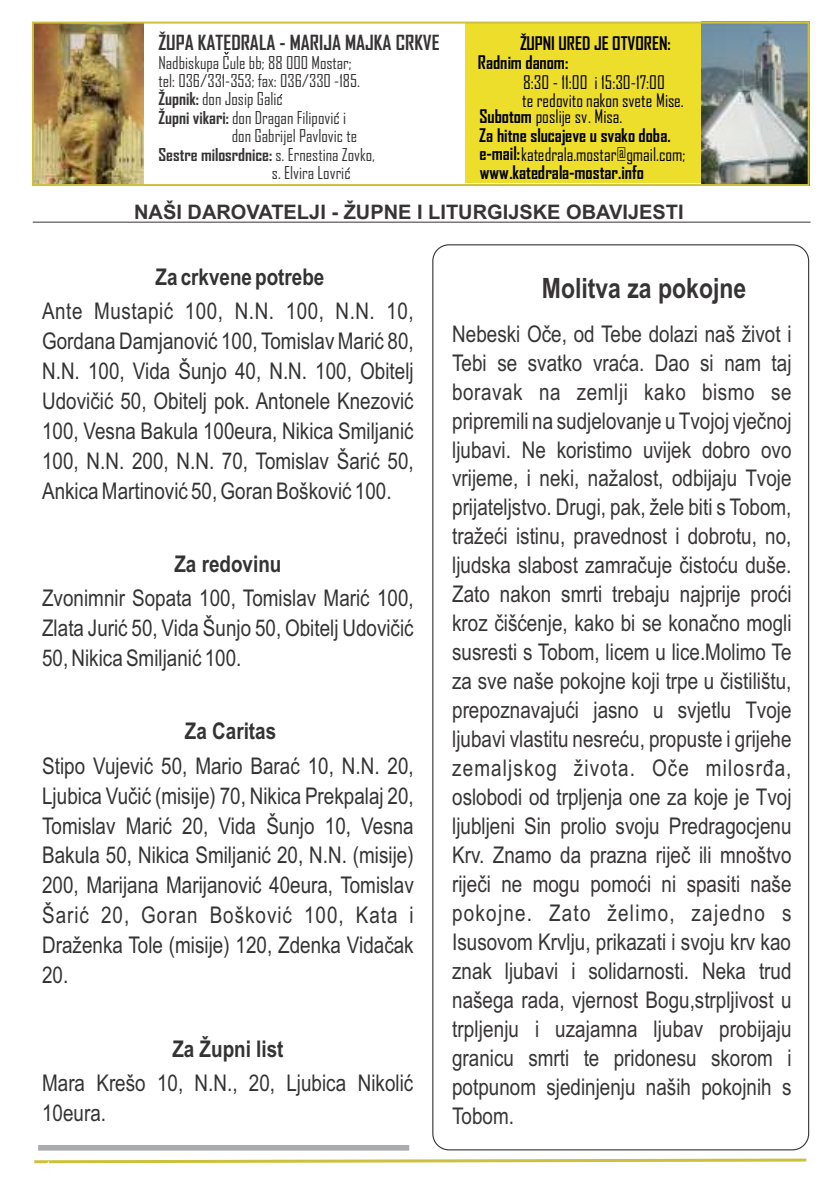
<style>
.page{position:relative;width:840px;height:1191px;background:#fff}
.page>*{position:absolute;margin:0;border:0;box-sizing:border-box;transform-origin:0 0}
.t1{font:700 28px "Arial Narrow";color:#373435}
.t2{font:23px/29px "Arial Narrow";color:#373435;text-align:justify}
.t3{font:23px/29.8px "Arial Narrow";color:#333;text-align:justify}
.t4{font:700 23px "Arial Narrow";color:#333}
.t5{font:700 20px "Arial";color:#373435}
.t6{font:700 20px "Agency FB";color:#373435}
.t7{font:700 18px/18.4px "Agency FB";color:#000}
.t8{font:18px/16.6px "Agency FB";color:#000}
.t9{font:17px/36.8px "Agency FB";color:#373435}
.t10{font:700 17px "Agency FB";color:#373435}
.s1{font-weight:700}
.s2{font-weight:400}
</style>
<div class="page">
<hr style="left:33px;top:222px;width:777px;height:1px;background:#373435">
<img style="left:35px;top:25px;width:108px;height:158px">
<div style="left:464px;top:22px;width:237px;height:161px;background:#eede2c"></div>
<img style="left:701px;top:21px;width:107px;height:162px">
<svg style="left:224px;top:52px;width:5px;height:3px"></svg>
<div style="left:32px;top:22px;width:777px;height:164px;border:2px solid #ccc13c"></div>
<svg style="left:34px;top:1158px;width:773px;height:6px"></svg>
<svg style="left:38px;top:1145px;width:371px;height:6px;background:#aeb0b2"></svg>
<p class="t6" style="left:158px;top:35px;width:282px">ŽUPA KATEDRALA - MARIJA MAJKA CRKVE</p>
<p class="t9" style="left:158px;top:63px;width:203px">tel: 036/331-353; fax: 036/330 -185.</p>
<p class="t9" style="left:158px;top:101px;width:189px"><span class="s1">Župni vikari:</span> don Dragan Filipovic i</p>
<p class="t9" style="left:232px;top:119px;width:127px">don Gabrijel Pavlovic te</p>
<p class="t10" style="left:158px;top:148px;width:218px">Sestre milosrdnice: <span class="s2">s. Ernestina Zovko,</span></p>
<p class="t9" style="left:272px;top:156px;width:80px">s. Elvira Lovric</p>
<p class="t9" style="left:158px;top:45px;width:195px">Nadbiskupa Cule bb; 88 000 Mostar;<br><span class="s1">Župnik:</span> don Josip Galic</p>
<p class="t7" style="left:477px;top:36px;width:194px;text-indent:42px">ŽUPNI URED JE OTVOREN:<br>Radnim danom:</p>
<p class="t8" style="left:479px;top:93px;width:206px;text-indent:43px">te redovito nakon svete Mise.<br><span class="s1">Subotom</span> poslije sv. Misa.</p>
<p class="t7" style="left:479px;top:128px;width:207px">Za hitne slucajeve u svako doba. e-mail:<span class="s2">katedrala.mostar@gmail.com; </span>www.katedrala-mostar.info</p>
<p class="t8" style="left:522px;top:76px;width:143px">8:30 - 11:00 i 15:30-17:00</p>
<p class="t5" style="left:134px;top:204px;width:550px">NAŠI DAROVATELJI - ŽUPNE I LITURGIJSKE OBAVIJESTI</p>
<p class="t4" style="left:155px;top:268px;width:170px">Za crkvene potrebe</p>
<p class="t3" style="left:42px;top:298px;width:373px">Ante Mustapić 100, N.N. 100, N.N. 10, Gordana Damjanović 100, Tomislav Marić 80, N.N. 100, Vida Šunjo 40, N.N. 100, Obitelj Udovičić 50, Obitelj pok. Antonele Knezović 100, Vesna Bakula 100eura, Nikica Smiljanić 100, N.N. 200, N.N. 70, Tomislav Šarić 50, Ankica Martinović 50, Goran Bošković 100.</p>
<p class="t4" style="left:174px;top:555px;width:108px">Za redovinu</p>
<p class="t3" style="left:42px;top:585px;width:373px">Zvonimnir Sopata 100, Tomislav Marić 100, Zlata Jurić 50, Vida Šunjo 50, Obitelj Udovičić 50, Nikica Smiljanić 100.</p>
<p class="t4" style="left:185px;top:722px;width:93px">Za Caritas</p>
<p class="t3" style="left:42px;top:753px;width:373px">Stipo Vujević 50, Mario Barać 10, N.N. 20, Ljubica Vučić (misije) 70, Nikica Prekpalaj 20, Tomislav Marić 20, Vida Šunjo 10, Vesna Bakula 50, Nikica Smiljanić 20, N.N. (misije)<br>200, Marijana Marijanović 40eura, Tomislav Šarić 20, Goran Bošković 100, Kata i Draženka Tole (misije) 120, Zdenka Vidačak 20.</p>
<p class="t4" style="left:172px;top:1040px;width:113px">Za Župni list</p>
<p class="t3" style="left:42px;top:1070px;width:372px">Mara Krešo 10, N.N., 20, Ljubica Nikolić<br>10eura.</p>
<p class="t1" style="left:541px;top:278px;width:206px">Molitva za pokojne</p>
<p class="t2" style="left:452px;top:321px;width:341px">Nebeski Oče, od Tebe dolazi naš život i Tebi se svatko vraća. Dao si nam taj boravak na zemlji kako bismo se pripremili na sudjelovanje u Tvojoj vječnoj ljubavi. Ne koristimo uvijek dobro ovo vrijeme, i neki, nažalost, odbijaju Tvoje prijateljstvo. Drugi, pak, žele biti s Tobom, tražeći istinu, pravednost i dobrotu, no, ljudska slabost zamračuje čistoću duše.<br>Zato nakon smrti trebaju najprije proći kroz čišćenje, kako bi se konačno mogli susresti s Tobom, licem u lice.Molimo Te za sve naše pokojne koji trpe u čistilištu, prepoznavajući jasno u svjetlu Tvoje ljubavi vlastitu nesreću, propuste i grijehe zemaljskog života. Oče milosrđa, oslobodi od trpljenja one za koje je Tvoj ljubljeni Sin prolio svoju Predragocjenu Krv. Znamo da prazna riječ ili mnoštvo riječi ne mogu pomoći ni spasiti naše pokojne. Zato želimo, zajedno s Isusovom Krvlju, prikazati i svoju krv kao znak ljubavi i solidarnosti. Neka trud našega rada, vjernost Bogu,strpljivost u trpljenju i uzajamna ljubav probijaju granicu smrti te pridonesu skorom i potpunom sjedinjenju naših pokojnih s Tobom.</p>
</div>
